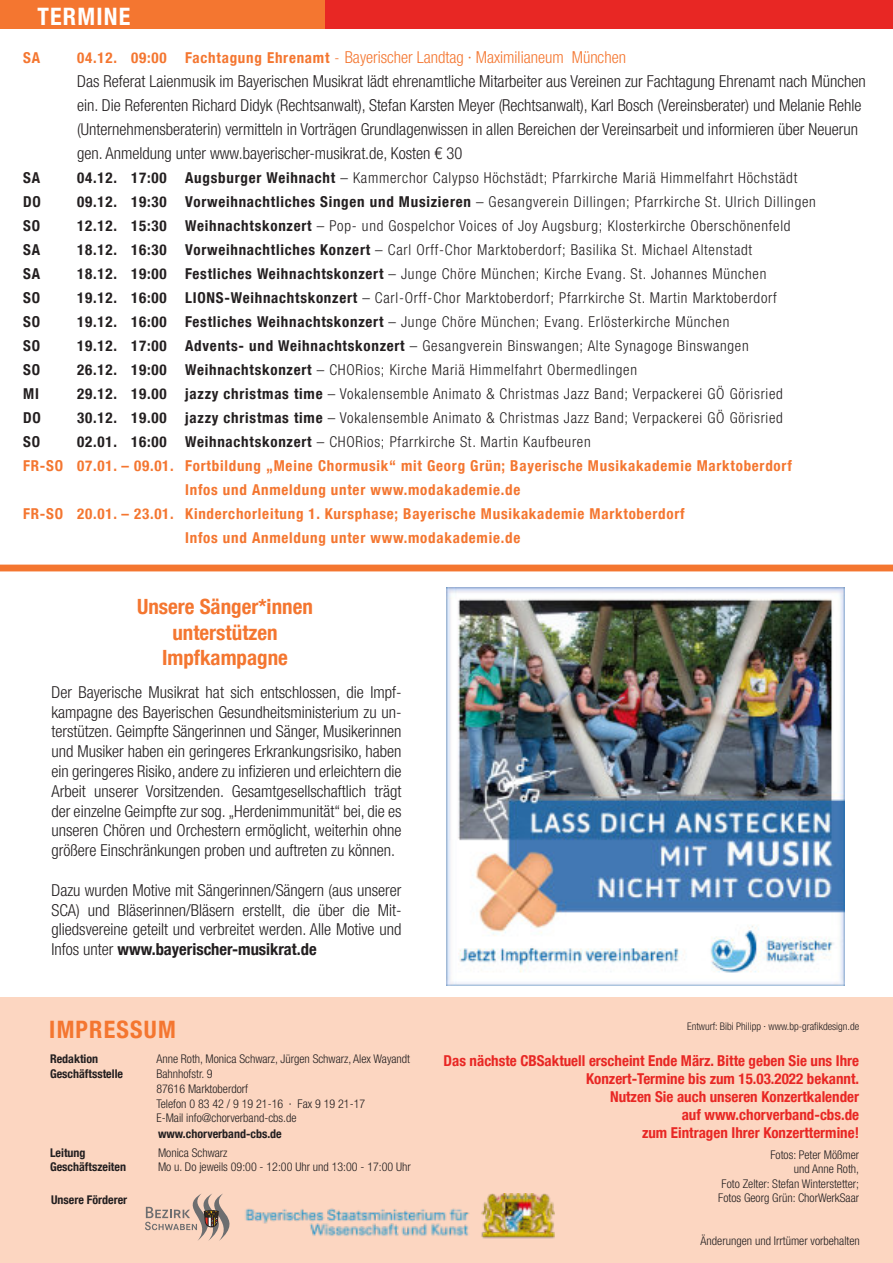
<style>
.page{position:relative;width:893px;height:1263px;background:#fff}
.page>*{position:absolute;margin:0;border:0;box-sizing:border-box;transform-origin:0 0}
.t1{font:700 condensed 24px "Helvetica Neue LT Com";letter-spacing:.05em;color:#f47630}
.t2{font:700 condensed 24px "Helvetica Neue LT Com";letter-spacing:.05em;color:#fff}
.t3{font:700 condensed 21px/25.2px "Helvetica Neue LT Com";color:#f47630;text-align:center}
.t4{font:300 condensed 16.5px/19.8px "Helvetica Neue LT Com";color:#231f20;text-align:justify}
.t5{font:300 condensed 15px "Helvetica Neue LT Com";letter-spacing:.05em;color:#231f20}
.t6{font:700 condensed 15px "Helvetica Neue LT Com";letter-spacing:.05em;color:#f47630}
.t7{font:700 condensed 15px/18px "Helvetica Neue LT Com";color:#e82724;text-align:right}
.t8{font:700 condensed 15px "Helvetica Neue LT Com";letter-spacing:.05em;color:#231f20}
.t9{font:300 condensed 12px/14.4px "Helvetica Neue LT Com";color:#231f20}
.t10{font:700 condensed 12px "Helvetica Neue LT Com";color:#231f20}
.t11{font:300 condensed 10.5px "Helvetica Neue LT Com";color:#231f20}
.s1{font-weight:700;font-size:15px;color:#f47630}
.s2{font-size:15px;color:#f47630}
.s3{color:#f47630}
.s4{font-weight:700}
</style>
<div class="page">
<div style="left:325px;top:0;width:568px;height:29px;background:#e82724"></div>
<div style="left:0;top:0;width:325px;height:29px;background:#f47630"></div>
<div style="left:0;top:997px;width:893px;height:266px;background:#fcd6c1"></div>
<svg style="left:0;top:564px;width:893px;height:8px;background:#f5894d"></svg>
<svg style="left:145px;top:1193px;width:85px;height:48px"></svg>
<img style="left:245px;top:1193px;width:309px;height:46px">
<img style="left:446px;top:587px;width:398px;height:398px">
<h1 class="t2" style="left:37px;top:8px;width:94px">TERMINE</h1>
<p class="t6" style="left:23px;top:52px;width:18px">SA</p>
<p class="t4" style="left:77px;top:47px;width:790px;line-height:24px;text-align:left"><span class="s1">04.12. 09:00 Fachtagung Ehrenamt</span> <span class="s2">-</span> <span class="s3">Bayerischer Landtag · Maximilianeum München<br></span>Das Referat Laienmusik im Bayerischen Musikrat lädt ehrenamtliche Mitarbeiter aus Vereinen zur Fachtagung Ehrenamt nach München ein. Die Referenten Richard Didyk (Rechtsanwalt), Stefan Karsten Meyer (Rechtsanwalt), Karl Bosch (Vereinsberater) und Melanie Rehle (Unternehmensberaterin) vermitteln in Vorträgen Grundlagenwissen in allen Bereichen der Vereinsarbeit und informieren über Neuerun gen. Anmeldung unter www.bayerischer-musikrat.de, Kosten € 30</p>
<p class="t8" style="left:23px;top:172px;width:18px">SA</p>
<p class="t5" style="left:77px;top:172px;width:722px"><span class="s4">04.12. 17:00 Augsburger Weihnacht</span> – Kammerchor Calypso Höchstädt; Pfarrkirche Mariä Himmelfahrt Höchstädt</p>
<p class="t8" style="left:23px;top:196px;width:19px">DO</p>
<p class="t5" style="left:77px;top:196px;width:740px"><span class="s4">09.12. 19:30 Vorweihnachtliches Singen und Musizieren</span> – Gesangverein Dillingen; Pfarrkirche St. Ulrich Dillingen</p>
<p class="t8" style="left:23px;top:220px;width:18px">SO</p>
<p class="t5" style="left:77px;top:220px;width:715px"><span class="s4">12.12. 15:30 Weihnachtskonzert</span> – Pop- und Gospelchor Voices of Joy Augsburg; Klosterkirche Oberschönenfeld</p>
<p class="t8" style="left:23px;top:244px;width:18px">SA</p>
<p class="t5" style="left:77px;top:244px;width:676px"><span class="s4">18.12. 16:30 Vorweihnachtliches Konzert</span> – Carl Orff-Chor Marktoberdorf; Basilika St. Michael Altenstadt</p>
<p class="t8" style="left:23px;top:268px;width:18px">SA</p>
<p class="t5" style="left:77px;top:268px;width:691px"><span class="s4">18.12. 19:00 Festliches Weihnachtskonzert</span> – Junge Chöre München; Kirche Evang. St. Johannes München</p>
<p class="t8" style="left:23px;top:292px;width:18px">SO</p>
<p class="t5" style="left:77px;top:292px;width:701px"><span class="s4">19.12. 16:00 LIONS-Weihnachtskonzert</span> – Carl-Orff-Chor Marktoberdorf; Pfarrkirche St. Martin Marktoberdorf</p>
<p class="t8" style="left:23px;top:316px;width:18px">SO</p>
<p class="t5" style="left:77px;top:316px;width:654px"><span class="s4">19.12. 16:00 Festliches Weihnachtskonzert</span> – Junge Chöre München; Evang. Erlösterkirche München</p>
<p class="t8" style="left:23px;top:340px;width:18px">SO</p>
<p class="t5" style="left:77px;top:340px;width:673px"><span class="s4">19.12. 17:00 Advents- und Weihnachtskonzert</span> – Gesangverein Binswangen; Alte Synagoge Binswangen</p>
<p class="t8" style="left:23px;top:364px;width:18px">SO</p>
<p class="t5" style="left:77px;top:364px;width:561px"><span class="s4">26.12. 19:00 Weihnachtskonzert</span> – CHORios; Kirche Mariä Himmelfahrt Obermedlingen</p>
<p class="t8" style="left:23px;top:388px;width:17px">MI</p>
<p class="t5" style="left:77px;top:388px;width:707px"><span class="s4">29.12. 19.00 jazzy christmas time</span> – Vokalensemble Animato &amp; Christmas Jazz Band; Verpackerei GÖ Görisried</p>
<p class="t8" style="left:23px;top:412px;width:19px">DO</p>
<p class="t5" style="left:77px;top:412px;width:707px"><span class="s4">30.12. 19.00 jazzy christmas time</span> – Vokalensemble Animato &amp; Christmas Jazz Band; Verpackerei GÖ Görisried</p>
<p class="t8" style="left:23px;top:436px;width:18px">SO</p>
<p class="t5" style="left:77px;top:436px;width:515px"><span class="s4">02.01. 16:00 Weihnachtskonzert</span> – CHORios; Pfarrkirche St. Martin Kaufbeuren</p>
<p class="t6" style="left:23px;top:460px;width:770px">FR-SO 07.01. – 09.01. Fortbildung „Meine Chormusik“ mit Georg Grün; Bayerische Musikakademie Marktoberdorf</p>
<p class="t6" style="left:185px;top:484px;width:337px">Infos und Anmeldung unter www.modakademie.de</p>
<p class="t6" style="left:23px;top:508px;width:663px">FR-SO 20.01. – 23.01. Kinderchorleitung 1. Kursphase; Bayerische Musikakademie Marktoberdorf</p>
<p class="t6" style="left:185px;top:532px;width:337px">Infos und Anmeldung unter www.modakademie.de</p>
<p class="t3" style="left:137px;top:597px;width:177px">Unsere Sänger*innen unterstützen<br>Impfkampagne</p>
<p class="t4" style="left:52px;top:684px;width:351px">Der Bayerische Musikrat hat sich entschlossen, die Impf&shy;kampagne des Bayerischen Gesundheitsministerium zu un&shy;terstützen. Geimpfte Sängerinnen und Sänger, Musikerinnen und Musiker haben ein geringeres Erkrankungsrisiko, haben ein geringeres Risiko, andere zu infizieren und erleichtern die Arbeit unserer Vorsitzenden. Gesamtgesellschaftlich trägt der einzelne Geimpfte zur sog. „Herdenimmunität“ bei, die es unseren Chören und Orchestern ermöglicht, weiterhin ohne größere Einschränkungen proben und auftreten zu können.</p>
<p class="t4" style="left:52px;top:882px;width:351px">Dazu wurden Motive mit Sängerinnen/Sängern (aus unserer SCA) und Bläserinnen/Bläsern erstellt, die über die Mit&shy;gliedsvereine geteilt und verbreitet werden. Alle Motive und Infos unter <span class="s4">www.bayerischer-musikrat.de</span></p>
<h1 class="t1" style="left:49px;top:1021px;width:128px">IMPRESSUM</h1>
<p class="t10" style="left:50px;top:1055px;width:50px">Redaktion</p>
<p class="t9" style="left:156px;top:1054px;width:255px">Anne Roth, Monica Schwarz, Jürgen Schwarz, Alex Wayandt</p>
<p class="t10" style="left:50px;top:1070px;width:75px">Geschäftsstelle</p>
<p class="t9" style="left:156px;top:1068px;width:210px;line-height:15px">Bahnhofstr. 9<br>87616 Marktoberdorf<br>Telefon 0 83 42 / 9 19 21-16 · Fax 9 19 21-17</p>
<p class="t9" style="left:156px;top:1112px;width:142px">E-Mail info@chorverband-cbs.de</p>
<p class="t10" style="left:158px;top:1129px;width:125px">www.chorverband-cbs.de</p>
<p class="t10" style="left:50px;top:1148px;width:37px">Leitung</p>
<p class="t9" style="left:158px;top:1147px;width:71px">Monica Schwarz</p>
<p class="t10" style="left:50px;top:1162px;width:77px">Geschäftszeiten</p>
<p class="t9" style="left:158px;top:1161px;width:254px">Mo u. Do jeweils 09:00 - 12:00 Uhr und 13:00 - 17:00 Uhr</p>
<p class="t10" style="left:51px;top:1195px;width:78px">Unsere Förderer</p>
<p class="t11" style="left:687px;top:1022px;width:174px">Entwurf: Bibi Philipp · www.bp-grafikdesign.de</p>
<p class="t7" style="left:444px;top:1053px;width:417px">Das nächste CBSaktuell erscheint Ende März. Bitte geben Sie uns Ihre Konzert-Termine bis zum 15.03.2022 bekannt.<br>Nutzen Sie auch unseren Konzertkalender<br>auf www.chorverband-cbs.de<br>zum Eintragen Ihrer Konzerttermine!</p>
<p class="t9" style="left:718px;top:1149px;width:142px;text-align:right">Fotos: Peter Mößmer<br>und Anne Roth,<br>Foto Zelter: Stefan Winterstetter;<br>Fotos Georg Grün: ChorWerkSaar</p>
<p class="t9" style="left:701px;top:1235px;width:161px">Änderungen und Irrtümer vorbehalten</p>
</div>
